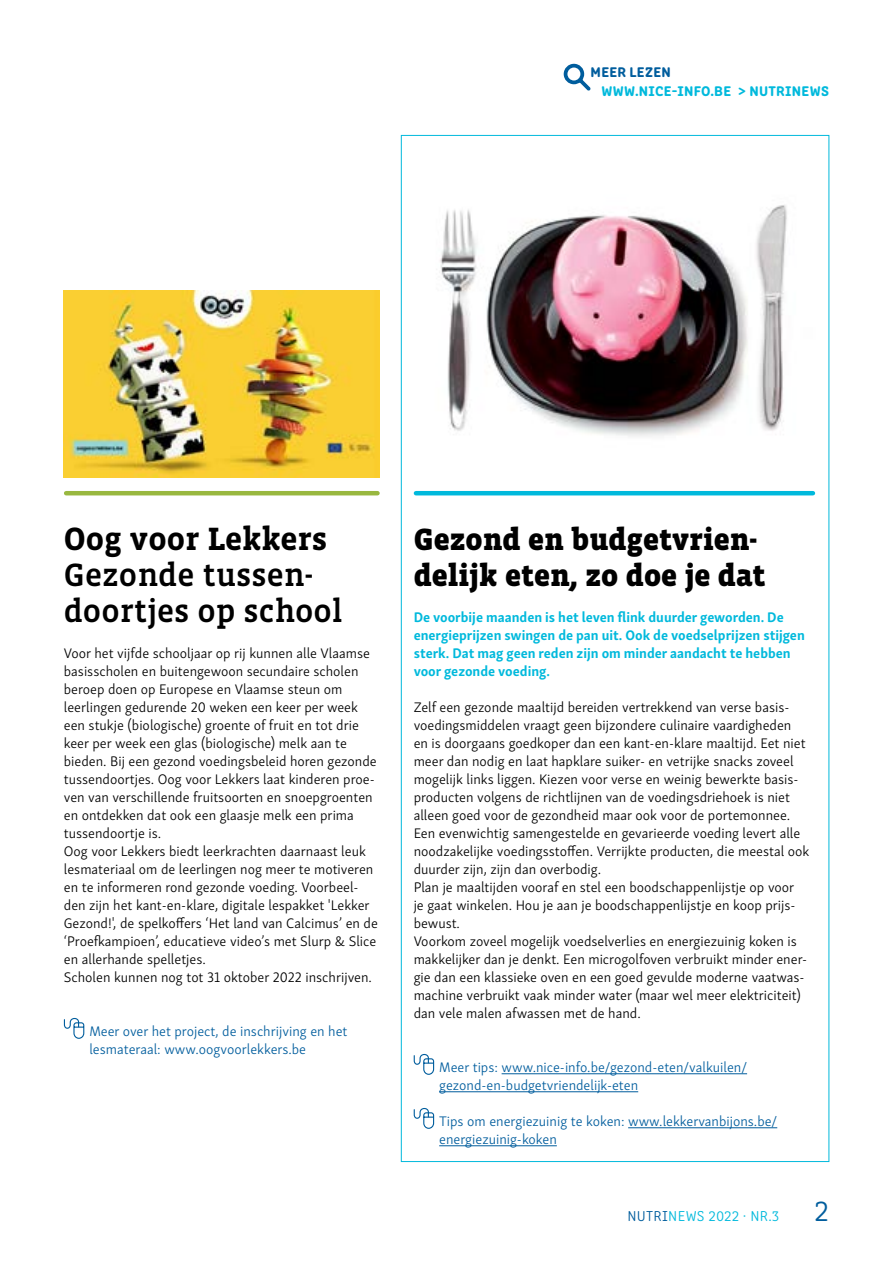
<style>
.page{position:relative;width:893px;height:1263px;background:#fff}
.page>*{position:absolute;margin:0;border:0;box-sizing:border-box;transform-origin:0 0}
.t1{font:500 33px/36px "Vista Slab OTCE";color:#000}
.t2{font:700 33px "Vista Slab OTCE";color:#000}
.t3{font:900 31.5px/36px "Vista Slab OTCE";color:#000}
.t4{font:300 15px "Clone Rounded";letter-spacing:.02em;color:#00b9dc}
.t5{font:300 14.25px/18px "Skolar Sans";color:#000}
.t6{font:300 14.25px/18px "Skolar Sans";color:#005d9d}
.t7{font:700 14.25px/18px "Skolar Sans";color:#00b9dc}
.t8{font:14.25px "Clone Rounded Eb";letter-spacing:.02em;color:#00b9dc}
.t9{font:14.25px "Clone Rounded Eb";letter-spacing:.02em;color:#005d9d}
.s1{color:#005d9d}
.s2{font-size:30px;color:#005d9d}
</style>
<div class="page">
<img style="left:440px;top:205px;width:347px;height:232px">
<hr style="left:502px;top:1073px;width:245px;height:1px;background:#005d9d">
<hr style="left:439px;top:1091px;width:199px;height:1px;background:#005d9d">
<hr style="left:628px;top:1127px;width:149px;height:1px;background:#005d9d">
<hr style="left:439px;top:1145px;width:118px;height:1px;background:#005d9d">
<hr style="left:416px;top:491px;width:397px;height:4px;background:#00b9dc">
<hr style="left:66px;top:491px;width:311px;height:4px;background:#99b840">
<svg style="left:413px;top:1053px;width:22px;height:22px"></svg>
<svg style="left:63px;top:1017px;width:22px;height:22px"></svg>
<svg style="left:413px;top:1107px;width:22px;height:22px"></svg>
<img style="left:64px;top:291px;width:316px;height:187px">
<svg style="left:563px;top:63px;width:28px;height:28px"></svg>
<p class="t9" style="left:591px;top:61px;width:82px">MEER LEZEN</p>
<p class="t8" style="left:601px;top:79px;width:229px">WWW.NICE-INFO.BE &gt; NUTRINEWS</p>
<h1 class="t2" style="left:64px;top:520px;width:265px">Oog voor Lekkers</h1>
<h1 class="t1" style="left:64px;top:556px;width:280px">Gezonde tussen&shy;doortjes op school</h1>
<p class="t5" style="left:64px;top:643px;width:315px">Voor het vijfde schooljaar op rij kunnen alle Vlaamse basisscholen en buitengewoon secundaire scholen beroep doen op Europese en Vlaamse steun om leerlingen gedurende 20 weken een keer per week een stukje (biologische) groente of fruit en tot drie keer per week een glas (biologische) melk aan te bieden. Bij een gezond voedingsbeleid horen gezonde tussendoortjes. Oog voor Lekkers laat kinderen proe&shy;ven van verschillende fruitsoorten en snoepgroenten en ontdekken dat ook een glaasje melk een prima tussendoortje is.<br>Oog voor Lekkers biedt leerkrachten daarnaast leuk lesmateriaal om de leerlingen nog meer te motiveren en te informeren rond gezonde voeding. Voorbeel&shy;den zijn het kant-en-klare, digitale lespakket 'Lekker Gezond!', de spelkoffers ‘Het land van Calcimus’ en de ‘Proefkampioen’, educatieve video’s met Slurp &amp; Slice en allerhande spelletjes.<br>Scholen kunnen nog tot 31 oktober 2022 inschrijven.</p>
<p class="t6" style="left:89px;top:1021px;width:260px">Meer over het project, de inschrijving en het lesmateraal: www.oogvoorlekkers.be</p>
<h2 class="t3" style="left:414px;top:521px;width:353px">Gezond en budgetvrien&shy;delijk eten, zo doe je dat</h2>
<p class="t7" style="left:414px;top:607px;width:393px">De voorbije maanden is het leven flink duurder geworden. De energieprijzen swingen de pan uit. Ook de voedselprijzen stijgen sterk. Dat mag geen reden zijn om minder aandacht te hebben voor gezonde voeding.</p>
<p class="t5" style="left:414px;top:697px;width:397px">Zelf een gezonde maaltijd bereiden vertrekkend van verse basis&shy;voedingsmiddelen vraagt geen bijzondere culinaire vaardigheden<br>en is doorgaans goedkoper dan een kant-en-klare maaltijd. Eet niet meer dan nodig en laat hapklare suiker- en vetrijke snacks zoveel mogelijk links liggen. Kiezen voor verse en weinig bewerkte basis&shy;producten volgens de richtlijnen van de voedingsdriehoek is niet alleen goed voor de gezondheid maar ook voor de portemonnee.<br>Een evenwichtig samengestelde en gevarieerde voeding levert alle noodzakelijke voedingsstoffen. Verrijkte producten, die meestal ook duurder zijn, zijn dan overbodig.<br>Plan je maaltijden vooraf en stel een boodschappenlijstje op voor<br>je gaat winkelen. Hou je aan je boodschappenlijstje en koop prijs&shy;bewust.<br>Voorkom zoveel mogelijk voedselverlies en energiezuinig koken is makkelijker dan je denkt. Een microgolfoven verbruikt minder ener&shy;gie dan een klassieke oven en een goed gevulde moderne vaatwas&shy;machine verbruikt vaak minder water (maar wel meer elektriciteit) dan vele malen afwassen met de hand.</p>
<p class="t6" style="left:439px;top:1057px;width:309px">Meer tips: www.nice-info.be/gezond-eten/valkuilen/ gezond-en-budgetvriendelijk-eten</p>
<p class="t6" style="left:439px;top:1111px;width:340px">Tips om energiezuinig te koken: www.lekkervanbijons.be/ energiezuinig-koken</p>
<p class="t4" style="left:627px;top:1205px;width:203px"><span class="s1">NUTRI</span>NEWS 2022 · NR.3 <span class="s2">2</span></p>
</div>
